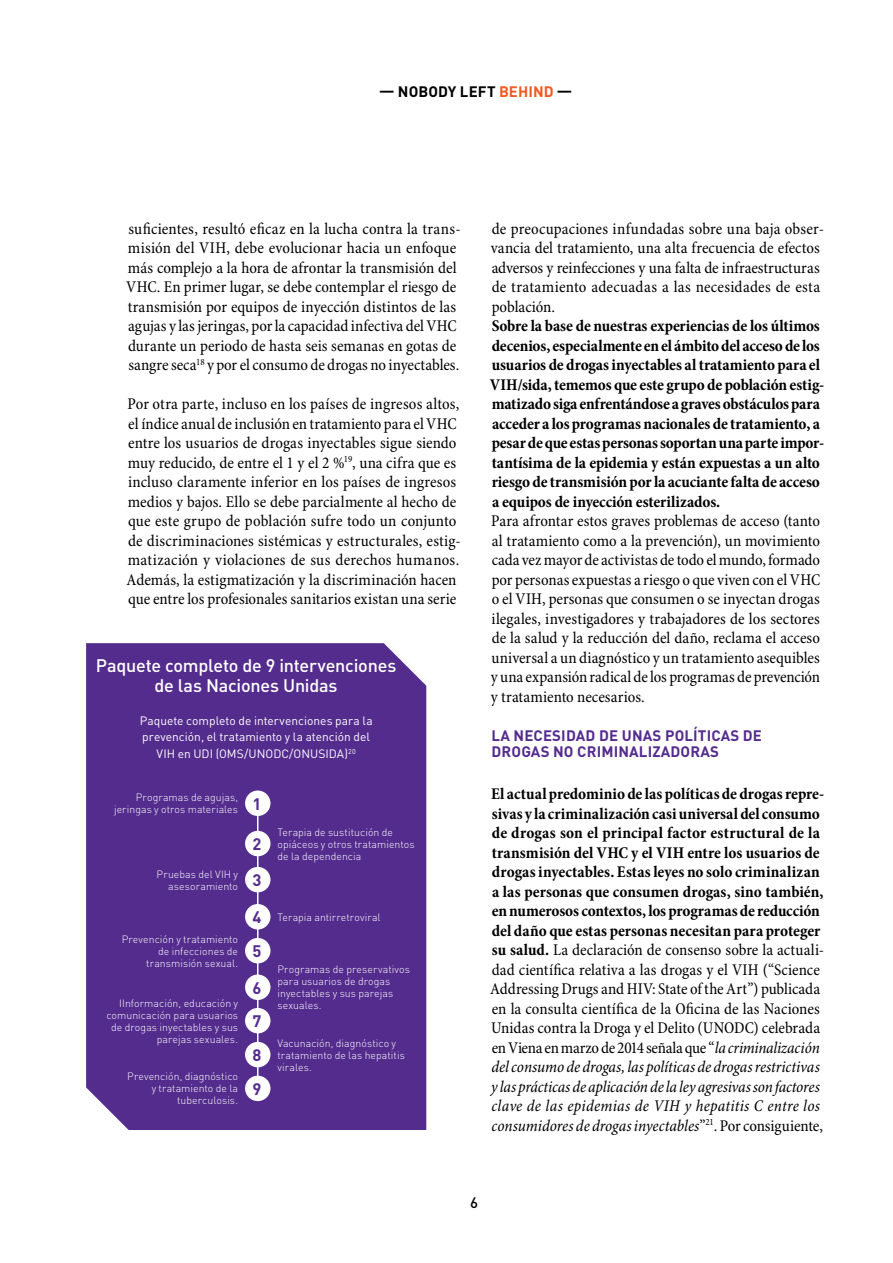
<style>
.page{position:relative;width:893px;height:1263px;background:#fff}
.page>*{position:absolute;margin:0;border:0;box-sizing:border-box;transform-origin:0 0}
.encadré___titre{font:500 18px/19.5px "DINOT";letter-spacing:-.015em;color:#fff;text-align:center}
.texte{font:condensed 16.5px/19.5px "Minion Pro";letter-spacing:.005em;color:#000}
.texte-2{font:700 condensed 16.5px/19.5px "Minion Pro";letter-spacing:-.005em;color:#000}
.texte-3{font:700 16.5px "DINOT";color:#542c8e}
.intertitre_2{font:700 15px/16.5px "DINOT";letter-spacing:.01em;color:#542c8e}
.t1{font:700 15px "DINOT";letter-spacing:.005em;color:#000}
.t2{font:500 15px "DINOT";color:#000}
.encadré___texte{font:12px/16.5px "DINOT";color:#fff;text-align:center}
.encadré___texte-2{font:300 10.5px/12px "DINOT";letter-spacing:.005em;color:#fff;text-align:right}
.s1{color:#f15a22}
.s2{font-weight:400}
.s3{font-weight:400;font-style:italic}
</style>
<div class="page">
<div style="left:86px;top:643px;width:340px;height:487px;background:#542c8e"></div>
<hr style="left:257px;top:813px;width:2px;height:277px;background:#fff">
<div style="left:245px;top:790px;width:25px;height:26px;background:#fff;border-radius:50%"></div>
<div style="left:245px;top:831px;width:25px;height:25px;background:#fff;border-radius:50%"></div>
<div style="left:245px;top:904px;width:25px;height:25px;background:#fff;border-radius:50%"></div>
<div style="left:245px;top:974px;width:25px;height:26px;background:#fff;border-radius:50%"></div>
<div style="left:245px;top:1042px;width:25px;height:25px;background:#fff;border-radius:50%"></div>
<div style="left:245px;top:867px;width:25px;height:25px;background:#fff;border-radius:50%"></div>
<div style="left:245px;top:938px;width:25px;height:25px;background:#fff;border-radius:50%"></div>
<div style="left:245px;top:1008px;width:25px;height:25px;background:#fff;border-radius:50%"></div>
<div style="left:245px;top:1076px;width:25px;height:25px;background:#fff;border-radius:50%"></div>
<p class="t1" style="left:379px;top:81px;width:195px">— NOBODY LEFT <span class="s1">BEHIND</span> —</p>
<p class="texte" style="left:126px;top:219px;width:336px">suficientes, resultó eficaz en la lucha contra la trans&shy;misión del VIH, debe evolucionar hacia un enfoque más complejo a la hora de afrontar la transmisión del VHC. En primer lugar, se debe contemplar el riesgo de transmisión por equipos de inyección distintos de las agujas y las jeringas, por la capacidad infectiva del VHC durante un periodo de hasta seis semanas en gotas de sangre seca<sup>18</sup> y por el consumo de drogas no inyectables.</p>
<p class="texte" style="left:127px;top:395px;width:335px">Por otra parte, incluso en los países de ingresos altos, el índice anual de inclusión en tratamiento para el VHC entre los usuarios de drogas inyectables sigue siendo muy reducido, de entre el 1 y el 2 %<sup>19</sup>, una cifra que es incluso claramente inferior en los países de ingresos medios y bajos. Ello se debe parcialmente al hecho de que este grupo de población sufre todo un conjunto de discriminaciones sistémicas y estructurales, estig&shy;matización y violaciones de sus derechos humanos.<br>Además, la estigmatización y la discriminación hacen que entre los profesionales sanitarios existan una serie</p>
<p class="encadré___titre" style="left:96px;top:655px;width:302px">Paquete completo de 9 intervenciones de las Naciones Unidas</p>
<p class="encadré___texte" style="left:140px;top:712px;width:234px">Paquete completo de intervenciones para la prevención, el tratamiento y la atención del<br>VIH en UDI (OMS/UNODC/ONUSIDA)<sup>20</sup></p>
<p class="encadré___texte-2" style="left:114px;top:791px;width:126px">Programas de agujas, jeringas y otros materiales</p>
<p class="texte-3" style="left:253px;top:792px;width:10px">1</p>
<p class="texte-3" style="left:253px;top:833px;width:10px">2</p>
<p class="encadré___texte-2" style="left:277px;top:825px;width:139px;text-align:left">Terapia de sustitución de opiáceos y otros tratamientos de la dependencia</p>
<p class="encadré___texte-2" style="left:157px;top:867px;width:83px">Pruebas del VIH y asesoramiento</p>
<p class="encadré___texte-2" style="left:122px;top:932px;width:118px">Prevención y tratamiento de infecciones de transmisión sexual.</p>
<p class="encadré___texte-2" style="left:106px;top:996px;width:133px">IInformación, educación y comunicación para usuarios de drogas inyectables y sus parejas sexuales.</p>
<p class="encadré___texte-2" style="left:127px;top:1070px;width:112px">Prevención, diagnóstico y tratamiento de la tuberculosis.</p>
<p class="texte-3" style="left:253px;top:869px;width:10px">3</p>
<p class="texte-3" style="left:253px;top:906px;width:10px">4</p>
<p class="texte-3" style="left:253px;top:940px;width:10px">5</p>
<p class="texte-3" style="left:253px;top:976px;width:10px">6</p>
<p class="texte-3" style="left:253px;top:1010px;width:10px">7</p>
<p class="texte-3" style="left:253px;top:1044px;width:10px">8</p>
<p class="texte-3" style="left:253px;top:1077px;width:10px">9</p>
<p class="encadré___texte-2" style="left:277px;top:910px;width:105px">Terapia antirretroviral</p>
<p class="encadré___texte-2" style="left:277px;top:963px;width:134px;text-align:left">Programas de preservativos para usuarios de drogas inyectables y sus parejas sexuales.</p>
<p class="encadré___texte-2" style="left:277px;top:1036px;width:129px;text-align:left">Vacunación, diagnóstico y tratamiento de las hepatitis virales.</p>
<p class="texte" style="left:491px;top:219px;width:335px">de preocupaciones infundadas sobre una baja obser&shy;vancia del tratamiento, una alta frecuencia de efectos adversos y reinfecciones y una falta de infraestructuras de tratamiento adecuadas a las necesidades de esta población.</p>
<p class="texte-2" style="left:490px;top:316px;width:336px">Sobre la base de nuestras experiencias de los últimos decenios, especialmente en el ámbito del acceso de los usuarios de drogas inyectables al tratamiento para el VIH/sida, tememos que este grupo de población estig&shy;matizado siga enfrentándose a graves obstáculos para acceder a los programas nacionales de tratamiento, a pesar de que estas personas soportan una parte impor&shy;tantísima de la epidemia y están expuestas a un alto riesgo de transmisión por la acuciante falta de acceso a equipos de inyección esterilizados.</p>
<p class="texte" style="left:491px;top:512px;width:331px;text-align:justify">Para afrontar estos graves problemas de acceso (tanto al tratamiento como a la prevención), un movimiento cada vez mayor de activistas de todo el mundo, formado por personas expuestas a riesgo o que viven con el VHC o el VIH, personas que consumen o se inyectan drogas ilegales, investigadores y trabajadores de los sectores de la salud y la reducción del daño, reclama el acceso universal a un diagnóstico y un tratamiento asequibles y una expansión radical de los programas de prevención y tratamiento necesarios.</p>
<p class="intertitre_2" style="left:492px;top:726px;width:272px">LA NECESIDAD DE UNAS POLÍTICAS DE<br>DROGAS NO CRIMINALIZADORAS</p>
<p class="texte-2" style="left:490px;top:784px;width:335px">El actual predominio de las políticas de drogas repre&shy;sivas y la criminalización casi universal del consumo de drogas son el principal factor estructural de la transmisión del VHC y el VIH entre los usuarios de drogas inyectables. Estas leyes no solo criminalizan a las personas que consumen drogas, sino también, en numerosos contextos, los programas de reducción del daño que estas personas necesitan para proteger su salud. <span class="s2">La declaración de consenso sobre la actuali&shy;dad científica relativa a las drogas y el VIH (“Science Addressing Drugs and HIV: State of the Art”) publicada en la consulta científica de la Oficina de las Naciones Unidas contra la Droga y el Delito (UNODC) celebrada en Viena en marzo de 2014 señala que “</span><span class="s3">la criminalización del consumo de drogas, las políticas de drogas restrictivas y las prácticas de aplicación de la ley agresivas son factores clave de las epidemias de VIH y hepatitis C entre los consumidores de drogas inyectables</span><span class="s2">”</span><sup>21</sup><span class="s2">. Por consiguiente,</span></p>
<p class="t2" style="left:470px;top:1192px;width:9px">6</p>
</div>
